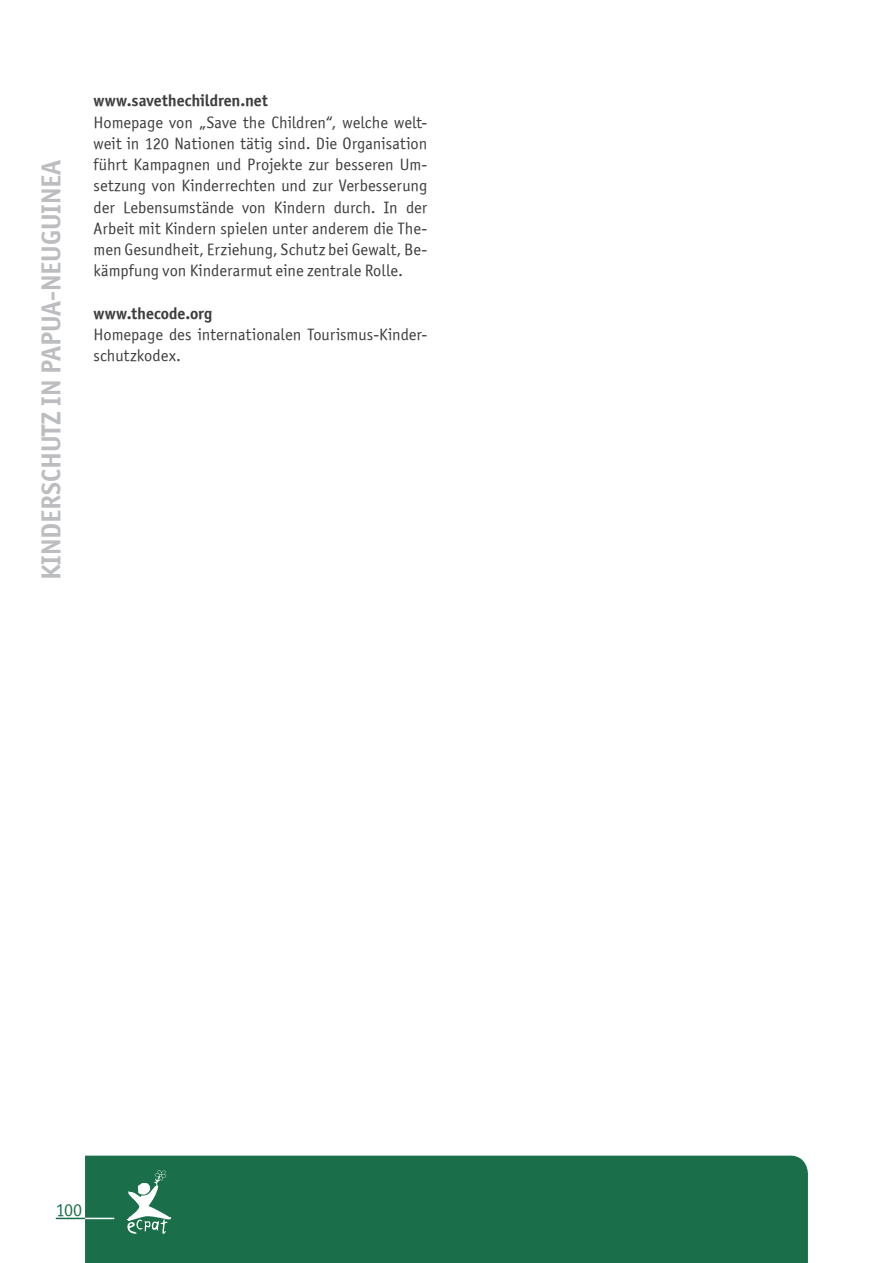
<style>
.page{position:relative;width:893px;height:1263px;background:#fff}
.page>*{position:absolute;margin:0;border:0;box-sizing:border-box;transform-origin:0 0}
.t1{font:27px "Officina Sans ITCTT Bold";color:#bcbdc0}
.t2{font:18px "Officina Sans ITCTT Book";color:#1a6f4a}
.t3{font:16.5px/21.3px "Officina Sans ITCTT Book";color:#3e3e3f;text-align:justify}
.t4{font:16.5px "Officina Sans ITCTT Bold";color:#3e3e3f}
</style>
<div class="page">
<div style="left:85px;top:1155px;width:723px;height:108px;background:#1a6f4a"></div>
<svg style="left:126px;top:1170px;width:45px;height:64px"></svg>
<svg style="left:56px;top:1218px;width:58px;height:1px"></svg>
<h1 class="t1" style="left:34px;top:580px;width:420px;rotate:-90deg">Kinderschutz in Papua-Neuguinea</h1>
<p class="t4" style="left:94px;top:90px;width:176px">www.savethechildren.net</p>
<p class="t3" style="left:94px;top:111px;width:335px">Homepage von „Save the Children“, welche welt&shy;weit in 120 Nationen tätig sind. Die Organisation führt Kampagnen und Projekte zur besseren Um&shy;setzung von Kinderrechten und zur Verbesserung der Lebensumstände von Kindern durch. In der Arbeit mit Kindern spielen unter anderem die The&shy;men Gesundheit, Erziehung, Schutz bei Gewalt, Be&shy;kämpfung von Kinderarmut eine zentrale Rolle.</p>
<p class="t4" style="left:94px;top:303px;width:120px">www.thecode.org</p>
<p class="t3" style="left:94px;top:324px;width:335px">Homepage des internationalen Tourismus-Kinder&shy;schutzkodex.</p>
<p class="t2" style="left:56px;top:1199px;width:28px">100</p>
</div>
